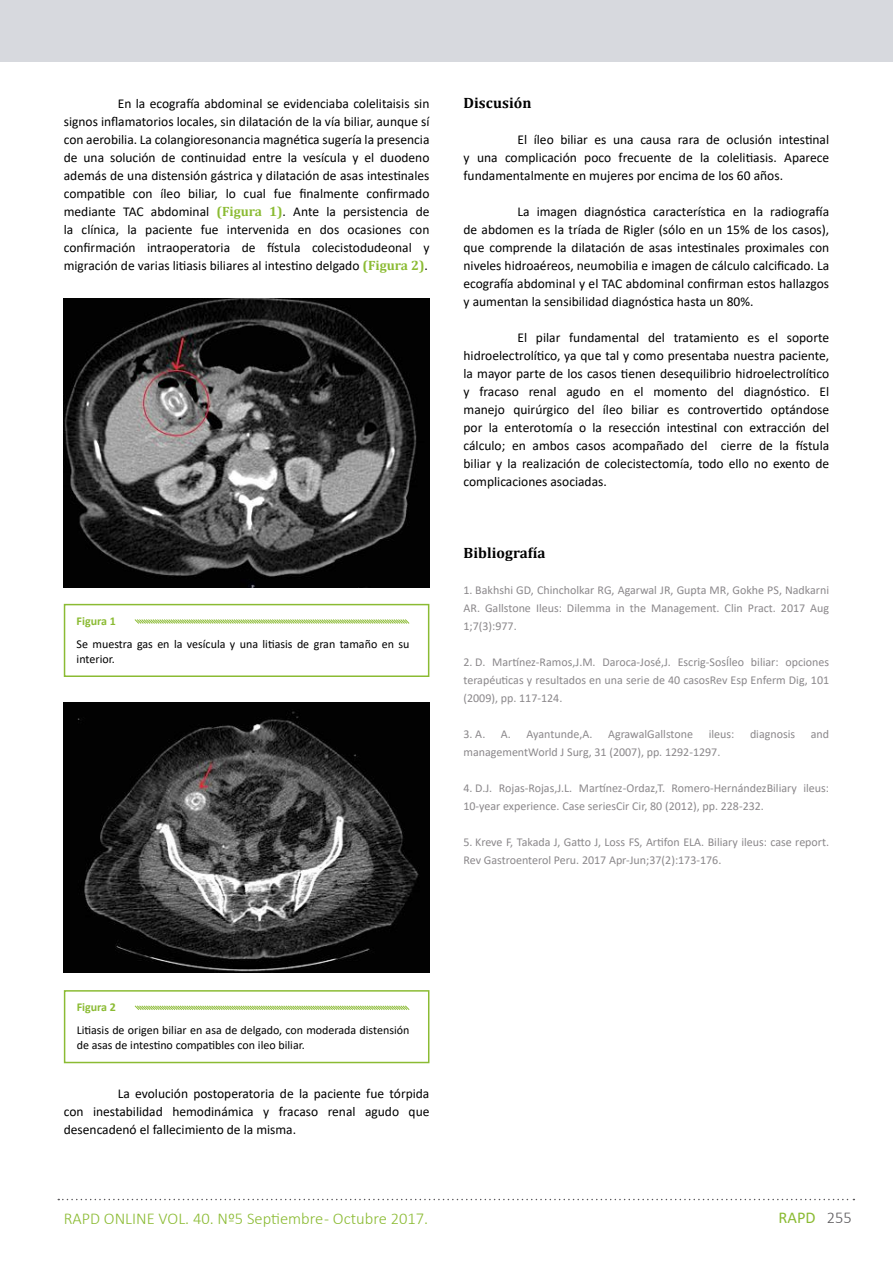
<style>
.page{position:relative;width:893px;height:1263px;background:#fff}
.page>*{position:absolute;margin:0;border:0;box-sizing:border-box;transform-origin:0 0}
.t1{font:300 16.5px "Calibri";color:#8bbb33}
.t2{font:16.5px "Calibri";color:#8bbb33}
.t3{font:700 15px "Cambria";letter-spacing:.005em;color:#000}
.t4{font:13.5px/18px "Calibri";color:#000;text-align:justify}
.t5{font:12px/18px "Calibri";color:#8b888b;text-align:justify}
.t6{font:12px/15px "Calibri";color:#000}
.t7{font:700 12px "Calibri";color:#8bbb33}
.s1{font-family:"Cambria";font-weight:700;color:#8bbb33}
.s2{font-weight:300;color:#5a585b}
</style>
<div class="page">
<svg style="left:58px;top:1199px;width:796px;height:1px"></svg>
<div style="left:0;top:0;width:893px;height:62px;background:#d7d9de"></div>
<div style="left:64px;top:604px;width:365px;height:73px;border:2px solid #8bbb33"></div>
<svg style="left:134px;top:619px;width:276px;height:5px"></svg>
<img style="left:64px;top:299px;width:365px;height:288px">
<img style="left:64px;top:702px;width:365px;height:270px">
<div style="left:64px;top:990px;width:365px;height:73px;border:2px solid #8bbb33"></div>
<svg style="left:134px;top:1005px;width:276px;height:5px"></svg>
<p class="t4" style="left:64px;top:94px;width:367px;text-indent:54px">En la ecografía abdominal se evidenciaba colelitaisis sin signos inflamatorios locales, sin dilatación de la vía biliar, aunque sí con aerobilia. La colangioresonancia magnética sugería la presencia de una solución de continuidad entre la vesícula y el duodeno además de una distensión gástrica y dilatación de asas intestinales compatible con íleo biliar, lo cual fue finalmente confirmado mediante TAC abdominal <span class="s1">(Figura 1)</span>. Ante la persistencia de la clínica, la paciente fue intervenida en dos ocasiones con confirmación intraoperatoria de fístula colecistodudeonal y migración de varias litiasis biliares al intestino delgado <span class="s1">(Figura 2)</span>.</p>
<p class="t7" style="left:77px;top:612px;width:41px">Figura 1</p>
<p class="t6" style="left:77px;top:636px;width:334px">Se muestra gas en la vesícula y una litiasis de gran tamaño en su interior.</p>
<p class="t3" style="left:463px;top:92px;width:69px">Discusión</p>
<p class="t4" style="left:463px;top:130px;width:367px;text-indent:54px">El íleo biliar es una causa rara de oclusión intestinal y una complicación poco frecuente de la colelitiasis. Aparece fundamentalmente en mujeres por encima de los 60 años.</p>
<p class="t4" style="left:463px;top:202px;width:367px;text-indent:54px">La imagen diagnóstica característica en la radiografía de abdomen es la tríada de Rigler (sólo en un 15% de los casos), que comprende la dilatación de asas intestinales proximales con niveles hidroaéreos, neumobilia e imagen de cálculo calcificado. La ecografía abdominal y el TAC abdominal confirman estos hallazgos y aumentan la sensibilidad diagnóstica hasta un 80%.</p>
<p class="t4" style="left:464px;top:328px;width:367px;text-indent:54px">El pilar fundamental del tratamiento es el soporte hidroelectrolítico, ya que tal y como presentaba nuestra paciente, la mayor parte de los casos tienen desequilibrio hidroelectrolítico y fracaso renal agudo en el momento del diagnóstico. El manejo quirúrgico del íleo biliar es controvertido optándose por la enterotomía o la resección intestinal con extracción del cálculo; en ambos casos acompañado del cierre de la fístula biliar y la realización de colecistectomía, todo ello no exento de complicaciones asociadas.</p>
<p class="t3" style="left:463px;top:542px;width:84px">Bibliografía</p>
<p class="t5" style="left:463px;top:581px;width:367px">1. Bakhshi GD, Chincholkar RG, Agarwal JR, Gupta MR, Gokhe PS, Nadkarni AR. Gallstone Ileus: Dilemma in the Management. Clin Pract. 2017 Aug 1;7(3):977.</p>
<p class="t5" style="left:463px;top:653px;width:367px">2. D. Martínez-Ramos,J.M. Daroca-José,J. Escrig-SosÍleo biliar: opciones terapéuticas y resultados en una serie de 40 casosRev Esp Enferm Dig, 101 (2009), pp. 117-124.</p>
<p class="t5" style="left:463px;top:725px;width:23px">3. A.</p>
<p class="t5" style="left:501px;top:725px;width:93px">A. Ayantunde,A.</p>
<p class="t5" style="left:608px;top:725px;width:87px">AgrawalGallstone</p>
<p class="t5" style="left:709px;top:725px;width:27px">ileus:</p>
<p class="t5" style="left:750px;top:725px;width:47px">diagnosis</p>
<p class="t5" style="left:811px;top:725px;width:20px">and</p>
<p class="t5" style="left:463px;top:743px;width:258px">managementWorld J Surg, 31 (2007), pp. 1292-1297.</p>
<p class="t5" style="left:463px;top:779px;width:367px">4. D.J. Rojas-Rojas,J.L. Martínez-Ordaz,T. Romero-HernándezBiliary ileus:<br>10-year experience. Case seriesCir Cir, 80 (2012), pp. 228-232.</p>
<p class="t5" style="left:463px;top:833px;width:367px">5. Kreve F, Takada J, Gatto J, Loss FS, Artifon ELA. Biliary ileus: case report.<br>Rev Gastroenterol Peru. 2017 Apr-Jun;37(2):173-176.</p>
<p class="t7" style="left:77px;top:999px;width:41px">Figura 2</p>
<p class="t6" style="left:77px;top:1022px;width:334px">Litiasis de origen biliar en asa de delgado, con moderada distensión de asas de intestino compatibles con ileo biliar.</p>
<p class="t4" style="left:64px;top:1084px;width:367px;text-indent:54px">La evolución postoperatoria de la paciente fue tórpida con inestabilidad hemodinámica y fracaso renal agudo que desencadenó el fallecimiento de la misma.</p>
<p class="t1" style="left:64px;top:1208px;width:366px">RAPD ONLINE VOL. 40. Nº5 Septiembre - Octubre 2017.</p>
<p class="t2" style="left:779px;top:1206px;width:75px">RAPD <span class="s2">255</span></p>
</div>
